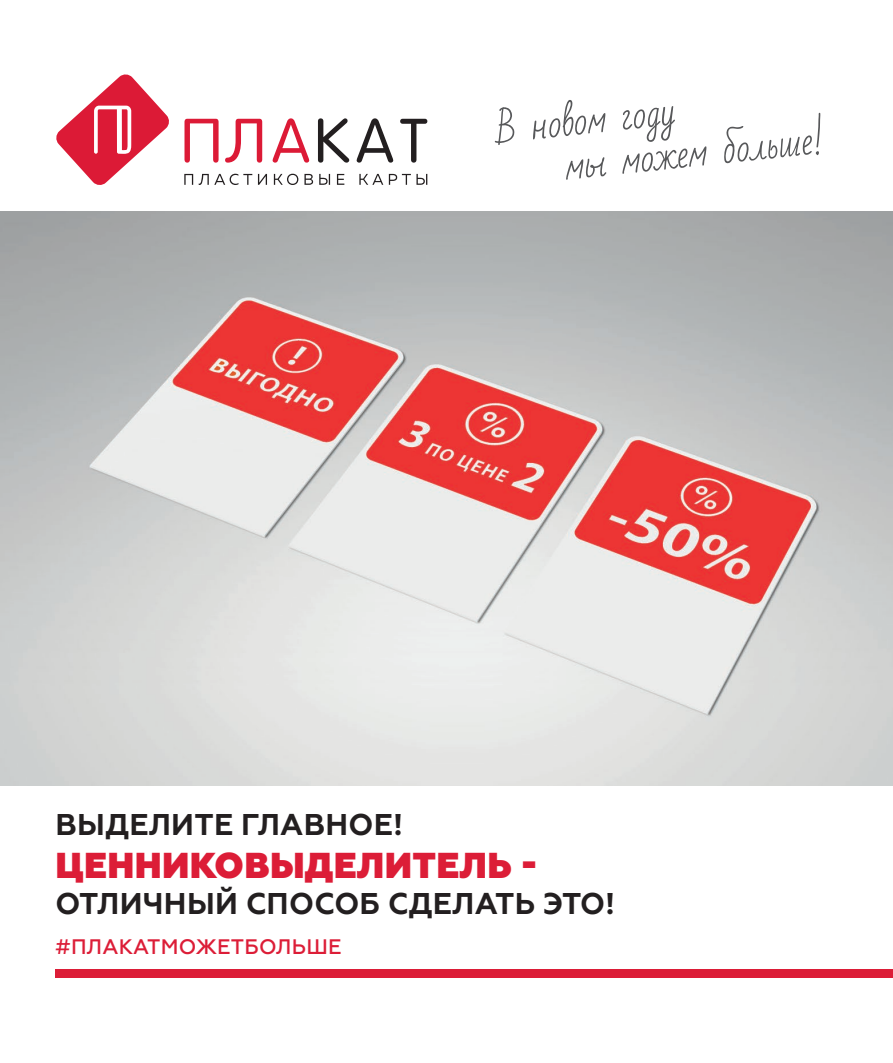
<style>
.page{position:relative;width:893px;height:1063px;background:#fff}
.page>*{position:absolute;margin:0;border:0;box-sizing:border-box;transform-origin:0 0}
.t1{font:800 36px "Geometria";letter-spacing:.01em;color:#dc1d37}
.t2{font:700 30px "Geometria";letter-spacing:.01em;color:#231f20}
.t3{font:500 21px "Geometria";letter-spacing:.01em;color:#dc1d37}
</style>
<div class="page">
<div style="left:55px;top:969px;width:838px;height:9px;background:#dc1d37"></div>
<svg style="left:56px;top:74px;width:113px;height:111px"></svg>
<svg style="left:184px;top:119px;width:35px;height:44px"></svg>
<svg style="left:225px;top:119px;width:37px;height:44px"></svg>
<svg style="left:273px;top:118px;width:36px;height:45px"></svg>
<svg style="left:318px;top:118px;width:31px;height:45px"></svg>
<svg style="left:357px;top:118px;width:36px;height:45px"></svg>
<svg style="left:400px;top:119px;width:27px;height:44px"></svg>
<svg style="left:184px;top:174px;width:9px;height:11px"></svg>
<svg style="left:199px;top:174px;width:53px;height:11px"></svg>
<svg style="left:258px;top:174px;width:9px;height:11px"></svg>
<svg style="left:274px;top:174px;width:24px;height:11px"></svg>
<svg style="left:304px;top:174px;width:9px;height:11px"></svg>
<svg style="left:319px;top:174px;width:11px;height:11px"></svg>
<svg style="left:337px;top:174px;width:7px;height:11px"></svg>
<svg style="left:359px;top:174px;width:24px;height:11px"></svg>
<svg style="left:389px;top:174px;width:38px;height:11px"></svg>
<img style="left:0;top:211px;width:893px;height:575px">
<svg style="left:495px;top:100px;width:325px;height:80px"></svg>
<p class="t2" style="left:55px;top:807px;width:349px">ВЫДЕЛИТЕ ГЛАВНОЕ!</p>
<p class="t1" style="left:55px;top:844px;width:484px">ЦЕННИКОВЫДЕЛИТЕЛЬ -</p>
<p class="t2" style="left:55px;top:886px;width:561px">ОТЛИЧНЫЙ СПОСОБ СДЕЛАТЬ ЭТО!</p>
<p class="t3" style="left:55px;top:934px;width:288px">#ПЛАКАТМОЖЕТБОЛЬШЕ</p>
</div>
